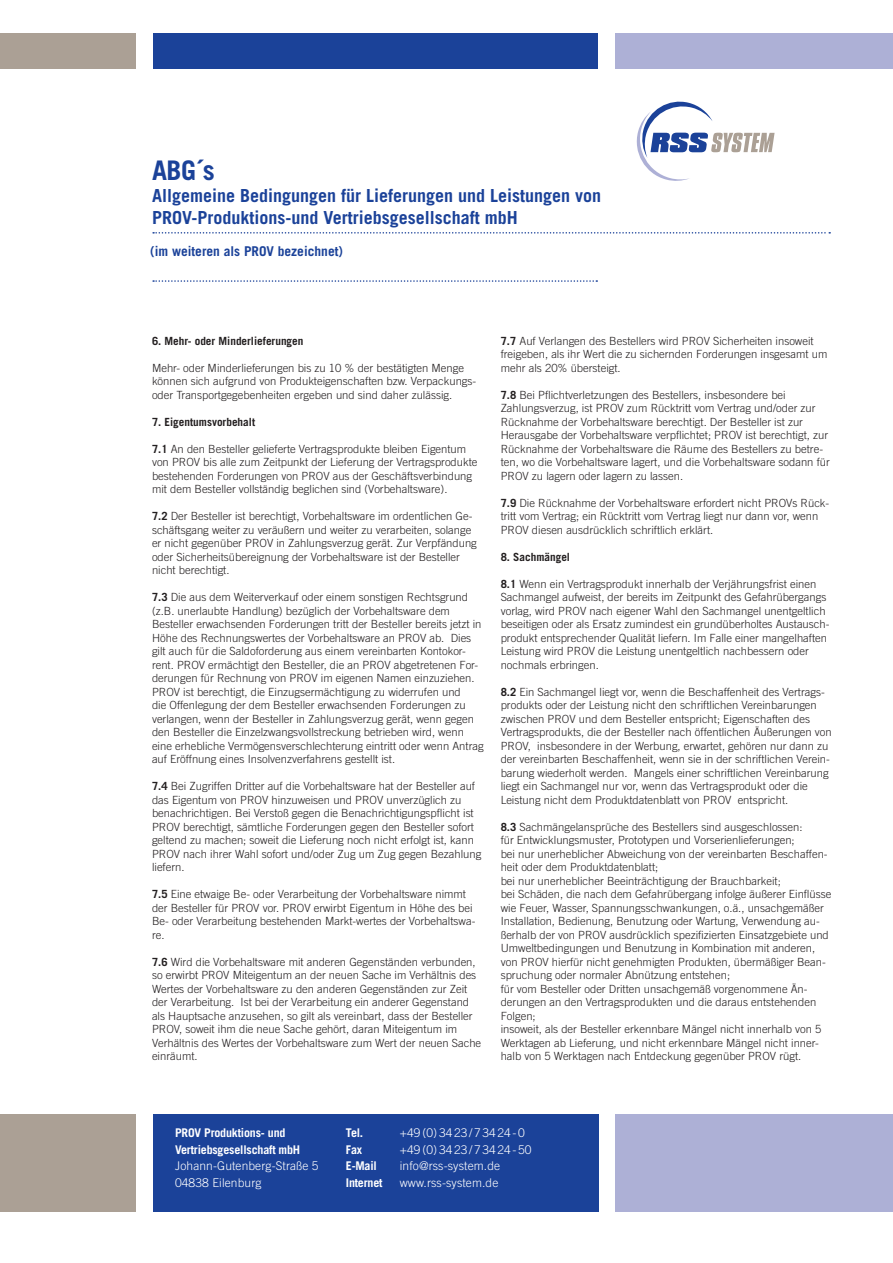
<style>
.page{position:relative;width:893px;height:1263px;background:#fff}
.page>*{position:absolute;margin:0;border:0;box-sizing:border-box;transform-origin:0 0}
.t1{font:700 27px "Trade Gothic LT";color:#1b4299}
.t2{font:700 18px/21.6px "Trade Gothic LT";color:#1b4299}
.t3{font:700 13.5px "Trade Gothic LT";color:#1b4299}
.t4{font:300 12px/16.5px "Trade Gothic LT";letter-spacing:.01em;color:#fff}
.t5{font:700 12px/16.5px "Trade Gothic LT";letter-spacing:-.015em;color:#fff}
.t6{font:300 11.25px/13.5px "Trade Gothic LT";color:#231f20}
.t7{font:700 11.25px "Trade Gothic LT";color:#231f20}
.s1{font-weight:700}
</style>
<div class="page">
<div style="left:153px;top:1114px;width:445px;height:98px;background:#1b4299"></div>
<div style="left:153px;top:33px;width:445px;height:36px;background:#1b4299"></div>
<div style="left:615px;top:33px;width:278px;height:36px;background:#adb0d6"></div>
<div style="left:0;top:33px;width:135px;height:36px;background:#aba095"></div>
<div style="left:0;top:1114px;width:135px;height:98px;background:#aba095"></div>
<div style="left:615px;top:1114px;width:278px;height:98px;background:#adb0d6"></div>
<svg style="left:636px;top:101px;width:139px;height:80px"></svg>
<svg style="left:153px;top:232px;width:677px;height:2px"></svg>
<svg style="left:153px;top:280px;width:444px;height:2px"></svg>
<h1 class="t1" style="left:152px;top:154px;width:64px">ABG´s</h1>
<h2 class="t2" style="left:152px;top:184px;width:451px">Allgemeine Bedingungen für Lieferungen und Leistungen von<br>PROV-Produktions-und Vertriebsgesellschaft mbH</h2>
<p class="t3" style="left:150px;top:243px;width:194px">(im weiteren als PROV bezeichnet)</p>
<p class="t7" style="left:152px;top:334px;width:153px">6. Mehr- oder Minderlieferungen</p>
<p class="t6" style="left:152px;top:361px;width:326px">Mehr- oder Minderlieferungen bis zu 10 % der bestätigten Menge können sich aufgrund von Produkteigenschaften bzw. Verpackungs&shy;oder Transportgegebenheiten ergeben und sind daher zulässig.</p>
<p class="t7" style="left:152px;top:415px;width:105px">7. Eigentumsvorbehalt</p>
<p class="t6" style="left:152px;top:442px;width:327px"><span class="s1">7.1</span> An den Besteller gelieferte Vertragsprodukte bleiben Eigentum von PROV bis alle zum Zeitpunkt der Lieferung der Vertragsprodukte bestehenden Forderungen von PROV aus der Geschäftsverbindung mit dem Besteller vollständig beglichen sind (Vorbehaltsware).</p>
<p class="t6" style="left:152px;top:509px;width:326px"><span class="s1">7.2</span> Der Besteller ist berechtigt, Vorbehaltsware im ordentlichen Ge&shy;schäftsgang weiter zu veräußern und weiter zu verarbeiten, solange er nicht gegenüber PROV in Zahlungsverzug gerät. Zur Verpfändung oder Sicherheitsübereignung der Vorbehaltsware ist der Besteller nicht berechtigt.</p>
<p class="t6" style="left:152px;top:590px;width:333px"><span class="s1">7.3</span> Die aus dem Weiterverkauf oder einem sonstigen Rechtsgrund (z.B. unerlaubte Handlung) bezüglich der Vorbehaltsware dem Besteller erwachsenden Forderungen tritt der Besteller bereits jetzt in Höhe des Rechnungswertes der Vorbehaltsware an PROV ab. Dies gilt auch für die Saldoforderung aus einem vereinbarten Kontokor&shy;rent. PROV ermächtigt den Besteller, die an PROV abgetretenen For&shy;derungen für Rechnung von PROV im eigenen Namen einzuziehen.<br>PROV ist berechtigt, die Einzugsermächtigung zu widerrufen und<br>die Offenlegung der dem Besteller erwachsenden Forderungen zu verlangen, wenn der Besteller in Zahlungsverzug gerät, wenn gegen den Besteller die Einzelzwangsvollstreckung betrieben wird, wenn eine erhebliche Vermögensverschlechterung eintritt oder wenn Antrag auf Eröffnung eines Insolvenzverfahrens gestellt ist.</p>
<p class="t6" style="left:152px;top:779px;width:331px"><span class="s1">7.4</span> Bei Zugriffen Dritter auf die Vorbehaltsware hat der Besteller auf das Eigentum von PROV hinzuweisen und PROV unverzüglich zu benachrichtigen. Bei Verstoß gegen die Benachrichtigungspflicht ist PROV berechtigt, sämtliche Forderungen gegen den Besteller sofort geltend zu machen; soweit die Lieferung noch nicht erfolgt ist, kann PROV nach ihrer Wahl sofort und/oder Zug um Zug gegen Bezahlung liefern.</p>
<p class="t6" style="left:152px;top:887px;width:325px"><span class="s1">7.5</span> Eine etwaige Be- oder Verarbeitung der Vorbehaltsware nimmt der Besteller für PROV vor. PROV erwirbt Eigentum in Höhe des bei Be- oder Verarbeitung bestehenden Markt-wertes der Vorbehaltswa&shy;re.</p>
<p class="t6" style="left:152px;top:955px;width:331px"><span class="s1">7.6</span> Wird die Vorbehaltsware mit anderen Gegenständen verbunden, so erwirbt PROV Miteigentum an der neuen Sache im Verhältnis des Wertes der Vorbehaltsware zu den anderen Gegenständen zur Zeit der Verarbeitung. Ist bei der Verarbeitung ein anderer Gegenstand als Hauptsache anzusehen, so gilt als vereinbart, dass der Besteller PROV, soweit ihm die neue Sache gehört, daran Miteigentum im Verhältnis des Wertes der Vorbehaltsware zum Wert der neuen Sache einräumt.</p>
<p class="t6" style="left:501px;top:334px;width:328px"><span class="s1">7.7</span> Auf Verlangen des Bestellers wird PROV Sicherheiten insoweit freigeben, als ihr Wert die zu sichernden Forderungen insgesamt um mehr als 20% übersteigt.</p>
<p class="t6" style="left:501px;top:388px;width:331px"><span class="s1">7.8</span> Bei Pflichtverletzungen des Bestellers, insbesondere bei Zahlungsverzug, ist PROV zum Rücktritt vom Vertrag und/oder zur Rücknahme der Vorbehaltsware berechtigt. Der Besteller ist zur Herausgabe der Vorbehaltsware verpflichtet; PROV ist berechtigt, zur Rücknahme der Vorbehaltsware die Räume des Bestellers zu betre&shy;ten, wo die Vorbehaltsware lagert, und die Vorbehaltsware sodann für PROV zu lagern oder lagern zu lassen.</p>
<p class="t6" style="left:501px;top:496px;width:330px"><span class="s1">7.9</span> Die Rücknahme der Vorbehaltsware erfordert nicht PROVs Rück&shy;tritt vom Vertrag; ein Rücktritt vom Vertrag liegt nur dann vor, wenn<br>PROV diesen ausdrücklich schriftlich erklärt.</p>
<p class="t7" style="left:501px;top:550px;width:71px">8. Sachmängel</p>
<p class="t6" style="left:501px;top:577px;width:330px"><span class="s1">8.1</span> Wenn ein Vertragsprodukt innerhalb der Verjährungsfrist einen Sachmangel aufweist, der bereits im Zeitpunkt des Gefahrübergangs vorlag, wird PROV nach eigener Wahl den Sachmangel unentgeltlich beseitigen oder als Ersatz zumindest ein grundüberholtes Austausch&shy;produkt entsprechender Qualität liefern. Im Falle einer mangelhaften Leistung wird PROV die Leistung unentgeltlich nachbessern oder nochmals erbringen.</p>
<p class="t6" style="left:501px;top:685px;width:333px"><span class="s1">8.2</span> Ein Sachmangel liegt vor, wenn die Beschaffenheit des Vertrags&shy;produkts oder der Leistung nicht den schriftlichen Vereinbarungen zwischen PROV und dem Besteller entspricht; Eigenschaften des Vertragsprodukts, die der Besteller nach öffentlichen Äußerungen von PROV, insbesondere in der Werbung, erwartet, gehören nur dann zu der vereinbarten Beschaffenheit, wenn sie in der schriftlichen Verein&shy;barung wiederholt werden. Mangels einer schriftlichen Vereinbarung liegt ein Sachmangel nur vor, wenn das Vertragsprodukt oder die Leistung nicht dem Produktdatenblatt von PROV entspricht.</p>
<p class="t6" style="left:501px;top:820px;width:332px"><span class="s1">8.3</span> Sachmängelansprüche des Bestellers sind ausgeschlossen:<br>für Entwicklungsmuster, Prototypen und Vorserienlieferungen;<br>bei nur unerheblicher Abweichung von der vereinbarten Beschaffen&shy;heit oder dem Produktdatenblatt;<br>bei nur unerheblicher Beeinträchtigung der Brauchbarkeit;<br>bei Schäden, die nach dem Gefahrübergang infolge äußerer Einflüsse wie Feuer, Wasser, Spannungsschwankungen, o.ä., unsachgemäßer Installation, Bedienung, Benutzung oder Wartung, Verwendung au&shy;ßerhalb der von PROV ausdrücklich spezifizierten Einsatzgebiete und Umweltbedingungen und Benutzung in Kombination mit anderen, von PROV hierfür nicht genehmigten Produkten, übermäßiger Bean&shy;spruchung oder normaler Abnützung entstehen;<br>für vom Besteller oder Dritten unsachgemäß vorgenommene Än&shy;derungen an den Vertragsprodukten und die daraus entstehenden Folgen;<br>insoweit, als der Besteller erkennbare Mängel nicht innerhalb von 5<br>Werktagen ab Lieferung, und nicht erkennbare Mängel nicht inner&shy;halb von 5 Werktagen nach Entdeckung gegenüber PROV rügt.</p>
<p class="t5" style="left:175px;top:1124px;width:127px">PROV Produktions- und<br>Vertriebsgesellschaft mbH</p>
<p class="t4" style="left:175px;top:1157px;width:145px">Johann-Gutenberg-Straße 5<br>04838 Eilenburg</p>
<p class="t5" style="left:346px;top:1124px;width:19px">Tel.</p>
<p class="t4" style="left:400px;top:1124px;width:126px">+49(0)3423/73424-0</p>
<p class="t5" style="left:346px;top:1141px;width:18px">Fax</p>
<p class="t4" style="left:400px;top:1141px;width:133px">+49(0)3423/73424-50</p>
<p class="t5" style="left:346px;top:1157px;width:33px">E-Mail</p>
<p class="t4" style="left:400px;top:1157px;width:102px">info@rss-system.de</p>
<p class="t5" style="left:346px;top:1174px;width:38px">Internet</p>
<p class="t4" style="left:400px;top:1174px;width:100px">www.rss-system.de</p>
</div>
